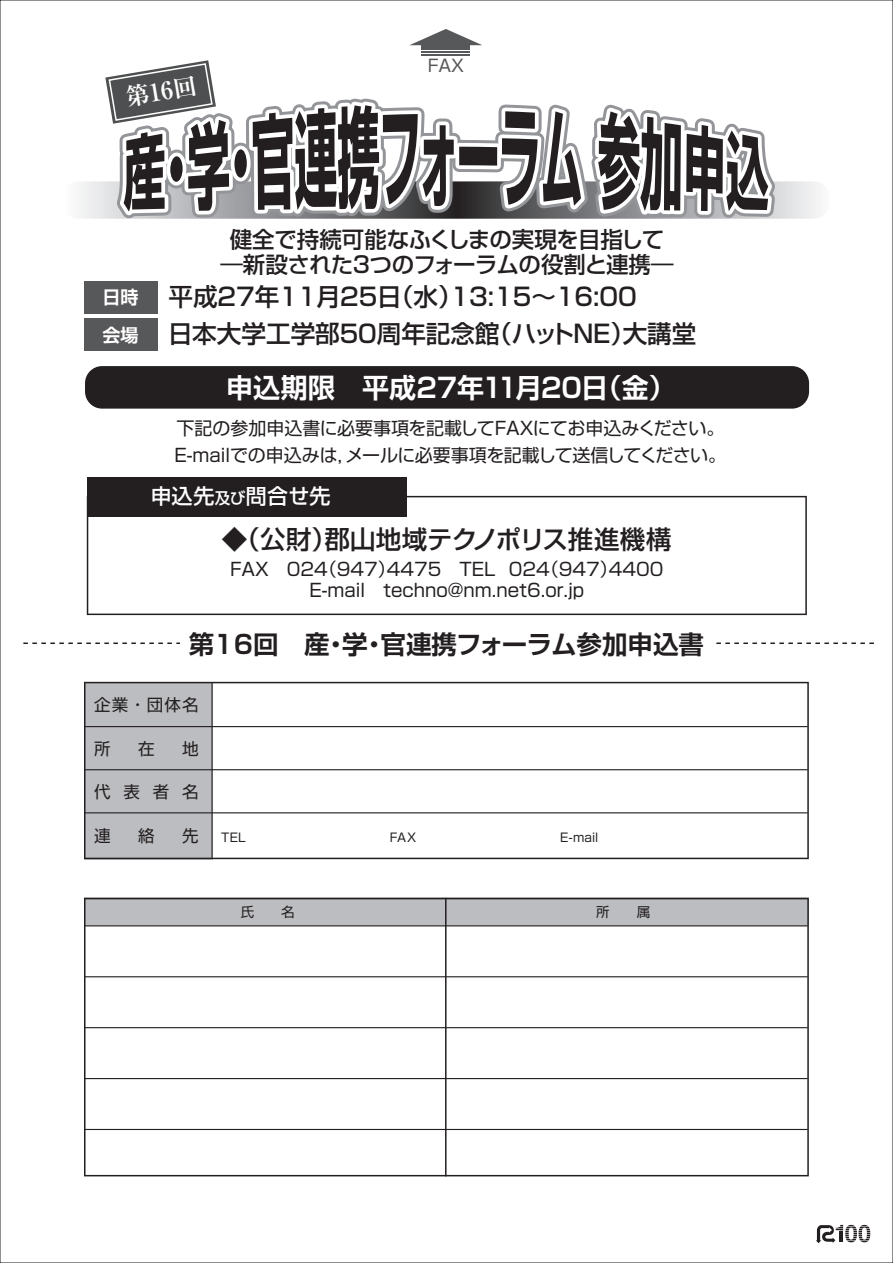
<style>
.page{position:relative;width:893px;height:1263px;background:#fff}
.page>*{position:absolute;margin:0;border:0;box-sizing:border-box;transform-origin:0 0}
.t1{font:700 27px "Shin Go Upr De";letter-spacing:-.01em;color:#fff}
.t2{font:700 25.5px "Shin Go Upr De";color:#231f20}
.t3{font:500 25.5px "Shin Go Upr";color:#231f20}
.t4{font:500 24.6px/37.7px "Shin Go Upr";color:#231f20}
.t5{font:700 24px "Ryumin Upr";color:#fff}
.t6{font:500 22.5px/25.5px "Shin Go Upr";letter-spacing:-.025em;color:#231f20;text-align:center}
.t7{font:500 21px "Shin Go Upr";letter-spacing:.01em;color:#fff}
.t8{font:18px/21px "Shin Go Upr";color:#231f20;text-align:center}
.t9{font:16.95px "Shin Go Upr";color:#57585a}
.t10{font:16.5px "Shin Go Upr";letter-spacing:.42em;color:#231f20}
.t11{font:13.5px "Shin Go Upr";color:#231f20}
.s1{font-family:"Shin Go Upr De";font-weight:700;font-size:18px;color:#fff}
.s2{font-size:15.75px}
</style>
<div class="page">
<svg style="left:87px;top:496px;width:720px;height:119px"></svg>
<svg style="left:23px;top:642px;width:851px;height:2px"></svg>
<div style="left:181px;top:619px;width:531px;height:39px;background:#fff"></div>
<svg style="left:410px;top:29px;width:72px;height:16px"></svg>
<div style="left:422px;top:43px;width:48px;height:7px;background:#57585a"></div>
<hr style="left:422px;top:51px;width:48px;height:2px;background:#57585a">
<svg style="left:84px;top:682px;width:725px;height:177px"></svg>
<hr style="left:85px;top:769px;width:723px;height:1px;background:#231f20">
<hr style="left:85px;top:726px;width:723px;height:1px;background:#231f20">
<hr style="left:85px;top:812px;width:723px;height:1px;background:#231f20">
<svg style="left:84px;top:898px;width:725px;height:278px"></svg>
<hr style="left:445px;top:898px;width:2px;height:278px;background:#231f20">
<hr style="left:85px;top:1027px;width:723px;height:1px;background:#231f20">
<hr style="left:85px;top:925px;width:723px;height:1px;background:#231f20">
<hr style="left:85px;top:1078px;width:723px;height:1px;background:#231f20">
<hr style="left:85px;top:976px;width:723px;height:1px;background:#231f20">
<hr style="left:85px;top:1129px;width:723px;height:1px;background:#231f20">
<hr style="left:211px;top:683px;width:2px;height:175px;background:#231f20">
<svg style="left:816px;top:1225px;width:54px;height:18px"></svg>
<div style="left:85px;top:366px;width:724px;height:43px;background:#231f20;border-radius:17px"></div>
<svg style="left:80px;top:52px;width:739px;height:167px"></svg>
<div style="left:87px;top:477px;width:319px;height:39px;background:#231f20"></div>
<div style="left:84px;top:281px;width:73px;height:32px;background:#57585a"></div>
<div style="left:84px;top:318px;width:73px;height:33px;background:#57585a"></div>
<h3 class="t5" style="left:122px;top:78px;width:73px;rotate:-10deg">第16回</h3>
<p class="t9" style="left:428px;top:52px;width:38px">FAX</p>
<p class="t6" style="left:220px;top:225px;width:455px">健全で持続可能なふくしまの実現を目指して―新設された３つのフォーラムの役割と連携―</p>
<h3 class="t4" style="left:103px;top:276px;width:595px"><span class="s1">日時</span> 平成２7年１１月２5日（水）13:15～16:00<br><span class="s1">会場</span> 日本大学工学部５０周年記念館（ハットＮＥ）大講堂</h3>
<h1 class="t1" style="left:226px;top:365px;width:451px">申込期限　平成27年11月20日（金）</h1>
<p class="t8" style="left:175px;top:413px;width:553px;line-height:27px;text-align:left">下記の参加申込書に必要事項を記載してFAXにてお申込みください。<br>E-mailでの申込みは，メールに必要事項を記載して送信してください。</p>
<p class="t7" style="left:151px;top:478px;width:181px">申込先<span class="s2">及び</span>問合せ先</p>
<h2 class="t3" style="left:222px;top:518px;width:451px">◆（公財）郡山地域テクノポリス推進機構</h2>
<p class="t8" style="left:230px;top:557px;width:435px">FAX　024（947）4475　TEL 024（947）4400<br>E-mail　techno@nm.net6.or.jp</p>
<h2 class="t2" style="left:189px;top:623px;width:517px">第16回　産・学・官連携フォーラム参加申込書</h2>
<p class="t10" style="left:94px;top:691px;width:106px">企業・団体名</p>
<p class="t10" style="left:94px;top:735px;width:18px">所</p>
<p class="t10" style="left:138px;top:735px;width:18px">在</p>
<p class="t10" style="left:182px;top:735px;width:18px">地</p>
<p class="t10" style="left:94px;top:778px;width:106px">代表者名</p>
<p class="t10" style="left:94px;top:822px;width:18px">連</p>
<p class="t10" style="left:138px;top:822px;width:18px">絡</p>
<p class="t10" style="left:182px;top:822px;width:18px">先</p>
<p class="t11" style="left:241px;top:900px;width:15px">氏</p>
<p class="t11" style="left:281px;top:900px;width:15px">名</p>
<p class="t11" style="left:596px;top:900px;width:15px">所</p>
<p class="t11" style="left:637px;top:900px;width:15px">属</p>
</div>
